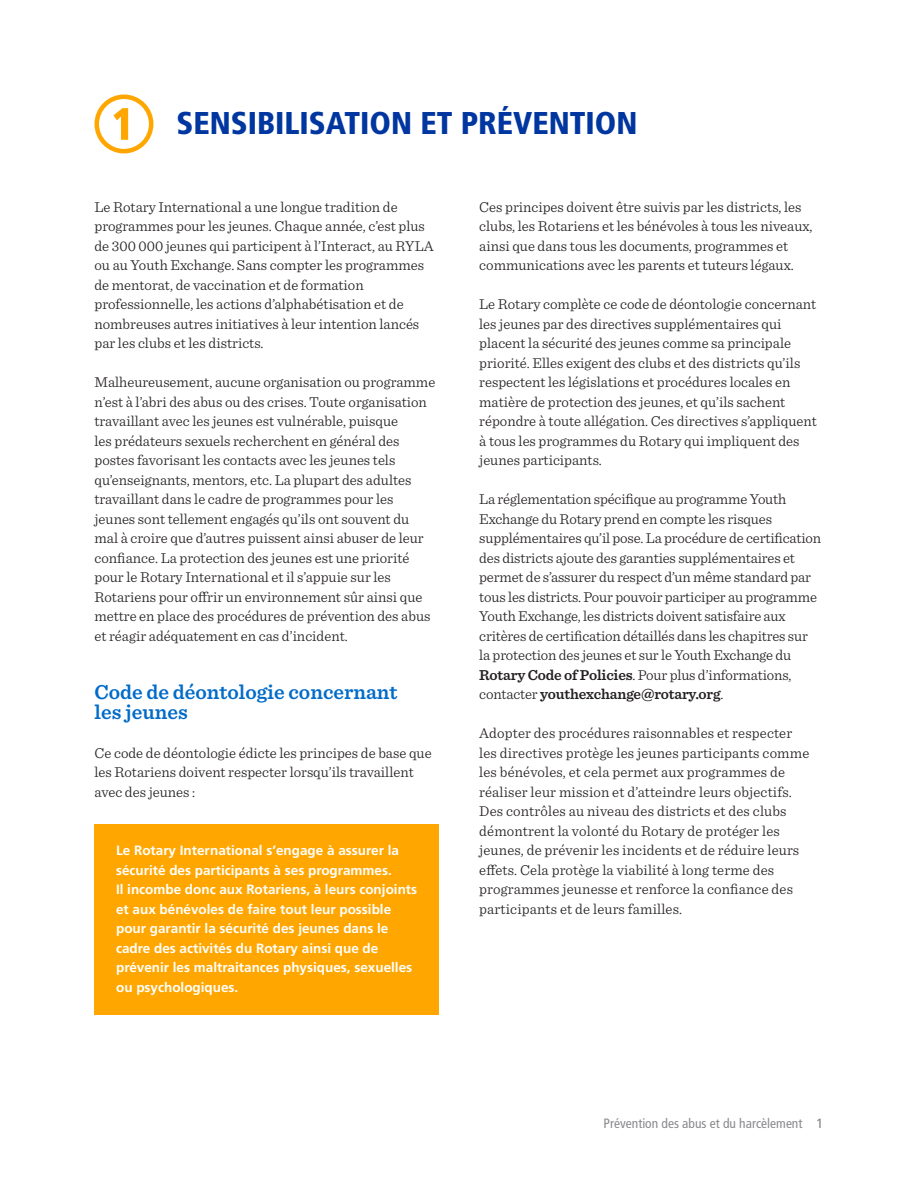
<style>
.page{position:relative;width:918px;height:1188px;background:#fff}
.page>*{position:absolute;margin:0;border:0;box-sizing:border-box;transform-origin:0 0}
.HEAD_A{font:900 condensed 31.5px "Frutiger LT Std";color:#0036a0}
.HEAD_B{font:600 21px/19.5px "Sentinel";color:#006bc8}
.body_text{font:300 15px/19.5px "Sentinel";color:#231f20}
.pullout_yellow_box_t{font:700 13.5px/19.5px "Frutiger LT Std";color:#fff}
.t1{font:condensed 13.5px "Frutiger LT Std";color:#8a8a8e}
.s1{font-weight:600}
.s2{font-stretch:normal}
</style>
<div class="page">
<div style="left:94px;top:825px;width:345px;height:190px;background:#ffa700"></div>
<div style="left:94px;top:95px;width:59px;height:58px;border:5px solid #ffa700;border-radius:50%"></div>
<svg style="left:114px;top:108px;width:14px;height:32px"></svg>
<p class="HEAD_A" style="left:177px;top:104px;width:462px">SENSIBILISATION ET PRÉVENTION</p>
<p class="body_text" style="left:94px;top:196px;width:341px">Le Rotary International a une longue tradition de programmes pour les jeunes. Chaque année, c’est plus de 300 000 jeunes qui participent à l’Interact, au RYLA ou au Youth Exchange. Sans compter les programmes de mentorat, de vaccination et de formation professionnelle, les actions d’alphabétisation et de nombreuses autres initiatives à leur intention lancés par les clubs et les districts.</p>
<p class="body_text" style="left:94px;top:371px;width:342px">Malheureusement, aucune organisation ou programme n’est à l’abri des abus ou des crises. Toute organisation travaillant avec les jeunes est vulnérable, puisque<br>les prédateurs sexuels recherchent en général des postes favorisant les contacts avec les jeunes tels qu’enseignants, mentors, etc. La plupart des adultes travaillant dans le cadre de programmes pour les jeunes sont tellement engagés qu’ils ont souvent du mal à croire que d’autres puissent ainsi abuser de leur confiance. La protection des jeunes est une priorité pour le Rotary International et il s’appuie sur les Rotariens pour offrir un environnement sûr ainsi que mettre en place des procédures de prévention des abus et réagir adéquatement en cas d’incident.</p>
<p class="HEAD_B" style="left:94px;top:681px;width:305px">Code de déontologie concernant les jeunes</p>
<p class="body_text" style="left:94px;top:742px;width:339px">Ce code de déontologie édicte les principes de base que les Rotariens doivent respecter lorsqu’ils travaillent avec des jeunes :</p>
<p class="pullout_yellow_box_t" style="left:116px;top:841px;width:303px">Le Rotary International s’engage à assurer la sécurité des participants à ses programmes.<br>Il incombe donc aux Rotariens, à leurs conjoints et aux bénévoles de faire tout leur possible pour garantir la sécurité des jeunes dans le cadre des activités du Rotary ainsi que de prévenir les maltraitances physiques, sexuelles ou psychologiques.</p>
<p class="body_text" style="left:479px;top:196px;width:335px">Ces principes doivent être suivis par les districts, les clubs, les Rotariens et les bénévoles à tous les niveaux, ainsi que dans tous les documents, programmes et communications avec les parents et tuteurs légaux.</p>
<p class="body_text" style="left:479px;top:293px;width:339px">Le Rotary complète ce code de déontologie concernant les jeunes par des directives supplémentaires qui placent la sécurité des jeunes comme sa principale priorité. Elles exigent des clubs et des districts qu’ils respectent les législations et procédures locales en matière de protection des jeunes, et qu’ils sachent répondre à toute allégation. Ces directives s’appliquent à tous les programmes du Rotary qui impliquent des jeunes participants.</p>
<p class="body_text" style="left:479px;top:488px;width:343px">La réglementation spécifique au programme Youth Exchange du Rotary prend en compte les risques supplémentaires qu’il pose. La procédure de certification des districts ajoute des garanties supplémentaires et permet de s’assurer du respect d’un même standard par tous les districts. Pour pouvoir participer au programme Youth Exchange, les districts doivent satisfaire aux critères de certification détaillés dans les chapitres sur la protection des jeunes et sur le Youth Exchange du <span class="s1">Rotary Code of Policies</span>. Pour plus d’informations, contacter <span class="s1">youthexchange@rotary.org</span>.</p>
<p class="body_text" style="left:479px;top:722px;width:332px">Adopter des procédures raisonnables et respecter les directives protège les jeunes participants comme les bénévoles, et cela permet aux programmes de réaliser leur mission et d’atteindre leurs objectifs.<br>Des contrôles au niveau des districts et des clubs démontrent la volonté du Rotary de protéger les jeunes, de prévenir les incidents et de réduire leurs effets. Cela protège la viabilité à long terme des programmes jeunesse et renforce la confiance des participants et de leurs familles.</p>
<p class="t1" style="left:604px;top:1115px;width:221px">Prévention des abus et du harcèlement <span class="s2">1</span></p>
</div>
